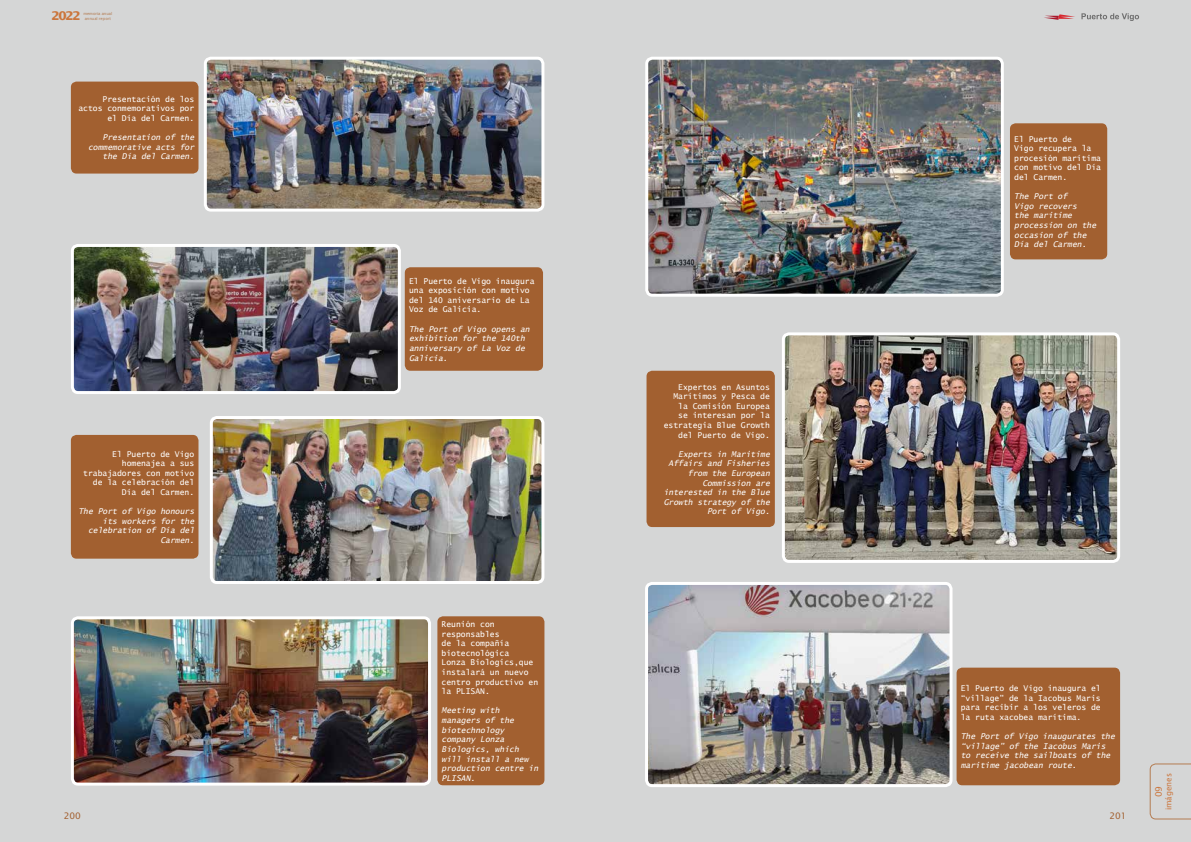
<style>
.page{position:relative;width:1191px;height:842px;background:#d5d6d6}
.page>*{position:absolute;margin:0;border:0;box-sizing:border-box;transform-origin:0 0}
.t1{font:700 12px "Lucida Sans";color:#cb763d}
.t2{font:9px "Lucida Sans";color:#a26030}
.t3{font:9px "Lucida Sans";color:#cb763d}
.t4{font:8px/9.6px "Lucida Sans Typewriter";color:#fff}
.t5{font:italic 8px/9.6px "Lucida Sans Typewriter";color:#fff}
.t6{font:8px "Lucida Sans";color:#cb763d}
.t7{font:4px/4.5px "Lucida Sans";color:#b47c52;text-align:center}
</style>
<div class="page">
<svg style="left:1149px;top:763px;width:42px;height:56px"></svg>
<svg style="left:1044px;top:14px;width:31px;height:6px"></svg>
<svg style="left:1081px;top:13px;width:58px;height:8px"></svg>
<img style="left:649px;top:58px;width:353px;height:235px">
<div style="left:645px;top:57px;width:358px;height:240px;border:3px solid #fff;border-radius:6px"></div>
<img style="left:75px;top:248px;width:322px;height:142px">
<div style="left:71px;top:244px;width:330px;height:150px;border:3px solid #fff;border-radius:6px"></div>
<img style="left:208px;top:61px;width:332px;height:147px">
<div style="left:204px;top:57px;width:340px;height:155px;border:3px solid #fff;border-radius:6px"></div>
<img style="left:786px;top:336px;width:330px;height:223px">
<div style="left:782px;top:332px;width:338px;height:231px;border:3px solid #fff;border-radius:6px"></div>
<img style="left:75px;top:620px;width:352px;height:162px">
<div style="left:71px;top:616px;width:360px;height:170px;border:3px solid #fff;border-radius:6px"></div>
<div style="left:405px;top:267px;width:138px;height:104px;background:#a26030;border-radius:6px"></div>
<div style="left:437px;top:616px;width:107px;height:169px;background:#a26030;border-radius:6px"></div>
<div style="left:646px;top:371px;width:129px;height:156px;background:#a26030;border-radius:6px"></div>
<div style="left:956px;top:668px;width:164px;height:117px;background:#a26030;border-radius:6px"></div>
<div style="left:1010px;top:123px;width:97px;height:136px;background:#a26030;border-radius:6px"></div>
<div style="left:71px;top:82px;width:127px;height:92px;background:#a26030;border-radius:6px"></div>
<div style="left:71px;top:435px;width:127px;height:124px;background:#a26030;border-radius:6px"></div>
<img style="left:214px;top:420px;width:326px;height:160px">
<div style="left:210px;top:416px;width:334px;height:168px;border:3px solid #fff;border-radius:6px"></div>
<img style="left:649px;top:586px;width:299px;height:197px">
<div style="left:645px;top:582px;width:307px;height:205px;border:3px solid #fff;border-radius:6px"></div>
<h1 class="t1" style="left:51px;top:9px;width:31px">2022</h1>
<p class="t7" style="left:83px;top:11px;width:30px">memoria anual annual report</p>
<p class="t4" style="left:78px;top:94px;width:117px;text-align:right">Presentación de los actos conmemorativos por el Día del Carmen.</p>
<p class="t5" style="left:88px;top:133px;width:108px;text-align:right">Presentation of the commemorative acts for the Día del Carmen.</p>
<p class="t4" style="left:83px;top:449px;width:112px;text-align:right">El Puerto de Vigo homenajea a sus trabajadores con motivo de la celebración del<br>Día del Carmen.</p>
<p class="t5" style="left:78px;top:507px;width:117px;text-align:right">The Port of Vigo honours its workers for the celebration of Día del<br>Carmen.</p>
<p class="t4" style="left:409px;top:276px;width:127px">El Puerto de Vigo inaugura una exposición con motivo del 140 aniversario de La<br>Voz de Galicia.</p>
<p class="t5" style="left:409px;top:324px;width:122px">The Port of Vigo opens an exhibition for the 140th anniversary of La Voz de<br>Galicia.</p>
<p class="t4" style="left:441px;top:619px;width:98px">Reunión con responsables<br>de la compañía biotecnológica<br>Lonza Biologics,que instalará un nuevo centro productivo en la PLISAN.</p>
<p class="t5" style="left:441px;top:706px;width:98px">Meeting with managers of the biotechnology company Lonza<br>Biologics, which will install a new production centre in<br>PLISAN.</p>
<p class="t4" style="left:664px;top:382px;width:108px;text-align:right">Expertos en Asuntos<br>Marítimos y Pesca de la Comisión Europea<br>se interesan por la estrategia Blue Growth del Puerto de Vigo.</p>
<p class="t5" style="left:664px;top:449px;width:108px;text-align:right">Experts in Maritime<br>Affairs and Fisheries from the European<br>Commission are interested in the Blue<br>Growth strategy of the<br>Port of Vigo.</p>
<p class="t4" style="left:1014px;top:134px;width:88px">El Puerto de<br>Vigo recupera la procesión marítima con motivo del Día del Carmen.</p>
<p class="t5" style="left:1014px;top:192px;width:84px">The Port of<br>Vigo recovers<br>the maritime procession on the occasion of the<br>Día del Carmen.</p>
<p class="t4" style="left:960px;top:683px;width:141px;text-align:justify">El Puerto de Vigo inaugura el “village” de la Iacobus Maris para recibir a los veleros de la ruta xacobea marítima.</p>
<p class="t5" style="left:960px;top:731px;width:156px">The Port of Vigo inaugurates the “village” of the Iacobus Maris to receive the sailboats of the maritime jacobean route.</p>
<p class="t2" style="left:64px;top:811px;width:19px">200</p>
<p class="t2" style="left:1109px;top:811px;width:19px">201</p>
<p class="t6" style="left:1164px;top:810px;width:39px;rotate:-90deg">imágenes</p>
<p class="t3" style="left:1153px;top:797px;width:13px;rotate:-90deg">09</p>
</div>
